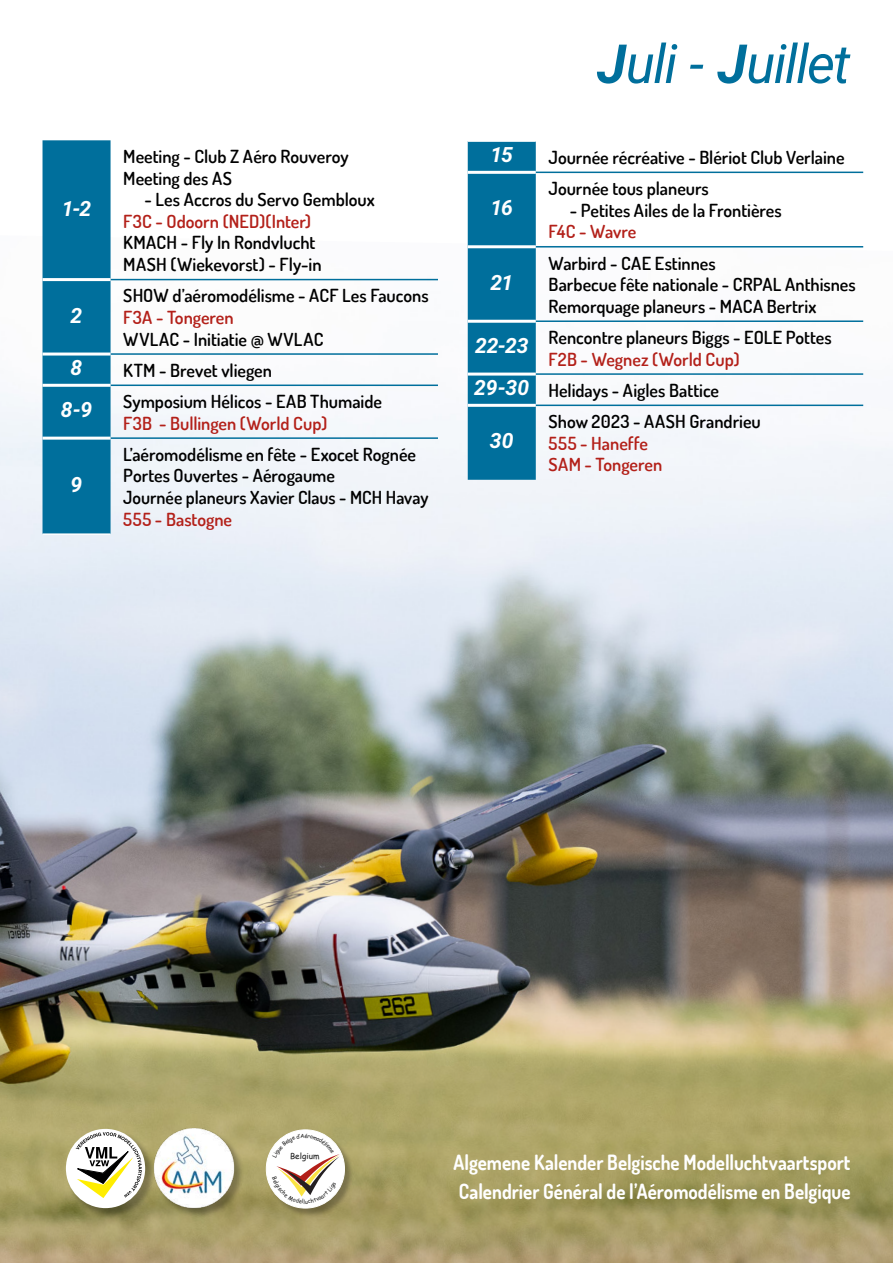
<style>
.page{position:relative;width:893px;height:1263px;background:#fff}
.page>*{position:absolute;margin:0;border:0;box-sizing:border-box;transform-origin:0 0}
.t1{font:italic 54px "Roboto";letter-spacing:-.03em;color:#006f9c}
.t2{font:700 21px/29.7px "Dosis";color:#fff;scale:.9 1}
.t3{font:italic 700 21px "Roboto";letter-spacing:-.045em;color:#fff}
.t4{font:600 18px/21.6px "Dosis";color:#000}
.t5{font:600 18px/21.6px "Dosis";color:#b32019}
.t6{font:8.25px "Comic Sans MS";color:#1c1c1c}
.s1{font-weight:700}
.s2{font-family:"Roboto";font-weight:700;font-style:italic;font-size:21px;color:#fff}
.s3{color:#b32019}
</style>
<div class="page">
<img style="left:0;top:235px;width:893px;height:1028px">
<div style="left:43px;top:140px;width:68px;height:393px;background:#006f9c"></div>
<hr style="left:43px;top:533px;width:68px;height:2px;background:#fff">
<hr style="left:111px;top:279px;width:327px;height:1px;background:#006f9c">
<hr style="left:111px;top:353px;width:327px;height:2px;background:#006f9c">
<hr style="left:111px;top:384px;width:327px;height:2px;background:#006f9c">
<hr style="left:111px;top:437px;width:327px;height:2px;background:#006f9c">
<hr style="left:43px;top:278px;width:68px;height:3px;background:#fff">
<hr style="left:43px;top:352px;width:68px;height:3px;background:#fff">
<hr style="left:43px;top:384px;width:68px;height:3px;background:#fff">
<hr style="left:43px;top:437px;width:68px;height:3px;background:#fff">
<div style="left:468px;top:142px;width:68px;height:338px;background:#006f9c"></div>
<hr style="left:536px;top:172px;width:327px;height:1px;background:#006f9c">
<hr style="left:536px;top:246px;width:327px;height:1px;background:#006f9c">
<hr style="left:536px;top:320px;width:327px;height:2px;background:#006f9c">
<hr style="left:536px;top:373px;width:327px;height:2px;background:#006f9c">
<hr style="left:536px;top:405px;width:327px;height:1px;background:#006f9c">
<hr style="left:468px;top:171px;width:68px;height:3px;background:#fff">
<hr style="left:468px;top:245px;width:68px;height:3px;background:#fff">
<hr style="left:468px;top:320px;width:68px;height:3px;background:#fff">
<hr style="left:468px;top:373px;width:68px;height:3px;background:#fff">
<hr style="left:468px;top:404px;width:68px;height:3px;background:#fff">
<div style="left:267px;top:1131px;width:88px;height:87px;background:#000;opacity:.3"></div>
<div style="left:266px;top:1130px;width:78px;height:78px;background:#fff;border-radius:50%"></div>
<div style="left:266px;top:1130px;width:79px;height:78px;border:1px solid #fff;border-radius:50%"></div>
<div style="left:66px;top:1129px;width:90px;height:90px;background:#000;opacity:.3"></div>
<div style="left:66px;top:1129px;width:79px;height:79px;background:#fff;border-radius:50%"></div>
<svg style="left:75px;top:1132px;width:67px;height:66px"></svg>
<div style="left:155px;top:1129px;width:89px;height:89px;background:#000;opacity:.3"></div>
<img style="left:149px;top:1123px;width:89px;height:89px">
<svg style="left:272px;top:1133px;width:68px;height:71px"></svg>
<p class="t3" style="left:62px;top:194px;width:31px">1-2</p>
<p class="t3" style="left:71px;top:300px;width:13px">2</p>
<p class="t4" style="left:123px;top:145px;width:227px">Meeting - Club Z Aéro Rouveroy<br>Meeting des AS</p>
<p class="t4" style="left:145px;top:188px;width:232px">- Les Accros du Servo Gembloux</p>
<p class="t5" style="left:123px;top:210px;width:189px">F3C - Odoorn (NED)(Inter)</p>
<p class="t4" style="left:123px;top:232px;width:200px">KMACH - Fly In Rondvlucht<br>MASH (Wiekevorst) - Fly-in</p>
<p class="t4" style="left:123px;top:284px;width:307px">SHOW d’aéromodélisme - ACF Les Faucons</p>
<p class="t5" style="left:123px;top:306px;width:112px">F3A - Tongeren</p>
<p class="t4" style="left:123px;top:328px;width:202px">WVLAC - Initiatie @ WVLAC</p>
<p class="t3" style="left:71px;top:353px;width:13px">8</p>
<p class="t4" style="left:123px;top:359px;width:150px">KTM - Brevet vliegen</p>
<p class="t3" style="left:61px;top:395px;width:33px">8-9</p>
<p class="t4" style="left:123px;top:390px;width:260px">Symposium Hélicos - EAB Thumaide</p>
<p class="t5" style="left:123px;top:412px;width:205px">F3B - Bullingen (World Cup)</p>
<p class="t3" style="left:71px;top:470px;width:13px">9</p>
<p class="t4" style="left:123px;top:443px;width:307px">L’aéromodélisme en fête - Exocet Rognée<br>Portes Ouvertes - Aérogaume<br>Journée planeurs Xavier Claus - MCH Havay</p>
<p class="t5" style="left:123px;top:508px;width:110px">555 - Bastogne</p>
<h1 class="t1" style="left:597px;top:26px;width:255px"><span class="s1">J</span>uli - <span class="s1">J</span>uillet</h1>
<p class="t3" style="left:491px;top:140px;width:24px">15</p>
<p class="t4" style="left:549px;top:146px;width:298px">Journée récréative - Blériot Club Verlaine</p>
<p class="t3" style="left:491px;top:193px;width:24px">16</p>
<p class="t4" style="left:549px;top:177px;width:162px">Journée tous planeurs</p>
<p class="t4" style="left:570px;top:199px;width:214px">- Petites Ailes de la Frontières</p>
<p class="t5" style="left:549px;top:220px;width:89px">F4C - Wavre</p>
<p class="t4" style="left:549px;top:252px;width:309px">Warbird - CAE Estinnes<br>Barbecue fête nationale - CRPAL Anthisnes<br>Remorquage planeurs - MACA Bertrix</p>
<p class="t4" style="left:549px;top:326px;width:285px;text-indent:-74px"><span class="s2">22-23</span> Rencontre planeurs Biggs - EOLE Pottes<br><span class="s3">F2B - Wegnez (World Cup)</span></p>
<p class="t4" style="left:474px;top:379px;width:246px"><span class="s2">29-30</span> Helidays - Aigles Battice</p>
<p class="t3" style="left:490px;top:426px;width:25px">30</p>
<p class="t3" style="left:490px;top:268px;width:24px">21</p>
<p class="t4" style="left:549px;top:410px;width:214px">Show 2023 - AASH Grandrieu</p>
<p class="t5" style="left:549px;top:432px;width:115px">555 - Haneffe<br>SAM - Tongeren</p>
<p class="t6" style="left:290px;top:1150px;width:31px">Belgium</p>
<p class="t2" style="left:454px;top:1146px;width:442px">Algemene Kalender Belgische Modelluchtvaartsport<br>Calendrier Général de l’Aéromodélisme en Belgique</p>
</div>
